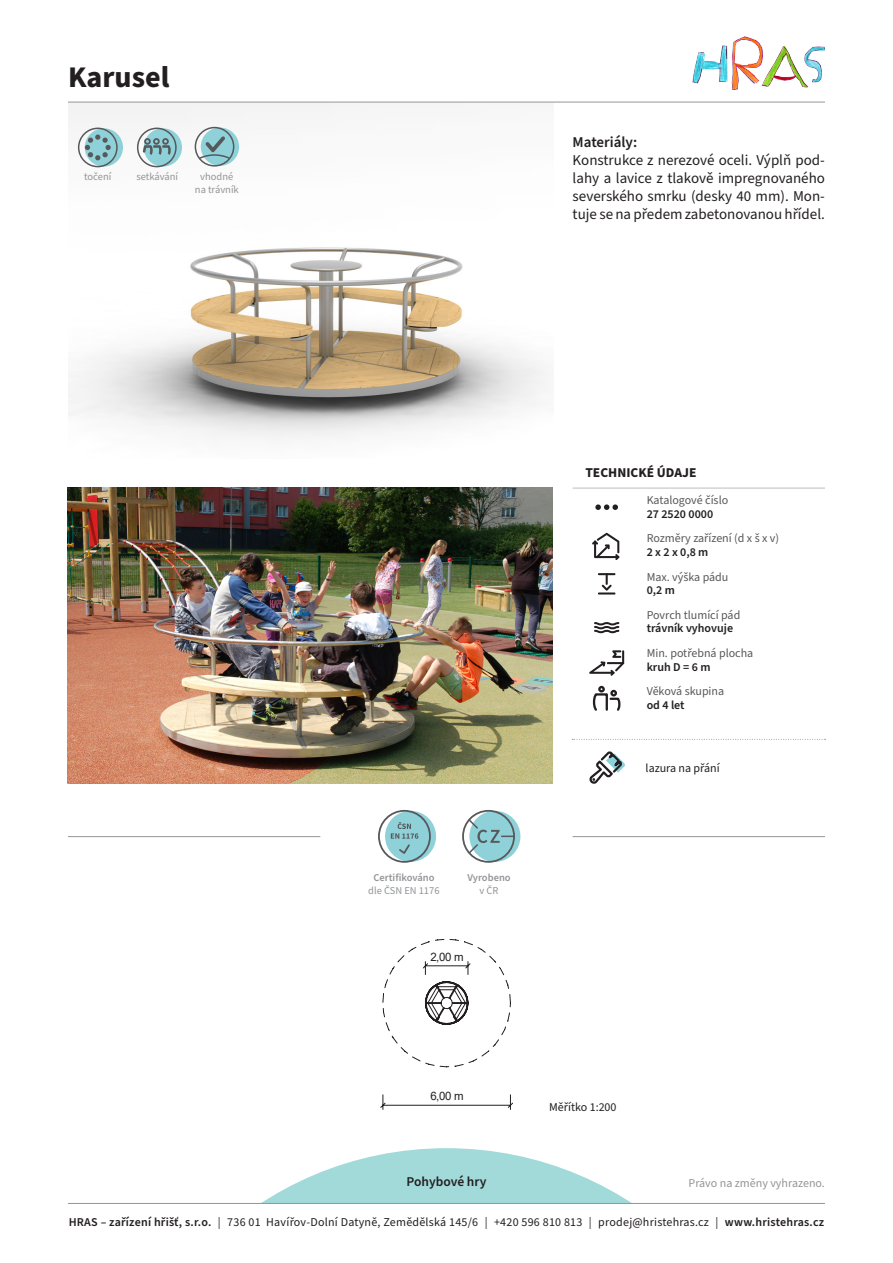
<style>
.page{position:relative;width:893px;height:1263px;background:#fff}
.page>*{position:absolute;margin:0;border:0;box-sizing:border-box;transform-origin:0 0}
.nadpis{font:700 30px "Source Sans Pro";color:#231f20}
.text{font:15px/18px "Source Sans Pro";color:#231f20;text-align:justify}
.text-2{font:600 15px "Source Sans Pro";color:#231f20}
.text-3{font:700 13.5px "Source Sans Pro";color:#231f20}
.text-4{font:600 13.5px "Source Sans Pro";color:#231f20}
.t1{font:12px "Source Sans Pro";letter-spacing:.02em;color:#231f20}
.text-5{font:12px "Source Sans Pro";color:#57585a}
.text-6{font:600 12px "Source Sans Pro";color:#231f20}
.t2{font:12px "Source Sans Pro";color:#231f20}
.t3{font:12px "Source Sans Pro";color:#939598}
.t4{font:11.55px "Arial";color:#231f20}
.t5{font:10.5px/12.6px "Source Sans Pro";color:#939598;text-align:center}
.t6{font:600 10.5px "Source Sans Pro";color:#939598}
.s1{font-weight:600}
</style>
<div class="page">
<img style="left:68px;top:103px;width:480px;height:336px">
<svg style="left:381px;top:1095px;width:132px;height:14px"></svg>
<svg style="left:383px;top:939px;width:128px;height:128px"></svg>
<svg style="left:261px;top:1148px;width:371px;height:55px;fill:#a2dada"></svg>
<hr style="left:68px;top:102px;width:757px;height:1px;background:#939598">
<hr style="left:68px;top:1203px;width:757px;height:1px;background:#939598">
<hr style="left:68px;top:836px;width:252px;height:1px;background:#939598">
<hr style="left:573px;top:836px;width:252px;height:1px;background:#939598">
<img style="left:692px;top:36px;width:133px;height:54px">
<div style="left:385px;top:811px;width:51px;height:51px;background:#8ed1d9;border-radius:50%"></div>
<svg style="left:378px;top:809px;width:54px;height:54px"></svg>
<svg style="left:469px;top:811px;width:51px;height:51px"></svg>
<div style="left:462px;top:810px;width:53px;height:53px;border:2px solid #57585a;border-radius:50%"></div>
<svg style="left:467px;top:818px;width:47px;height:37px"></svg>
<svg style="left:85px;top:128px;width:38px;height:39px"></svg>
<div style="left:78px;top:128px;width:40px;height:39px;border:2px solid #57585a;border-radius:50%"></div>
<svg style="left:85px;top:135px;width:26px;height:25px"></svg>
<div style="left:144px;top:128px;width:38px;height:39px;background:#8ed1d9;border-radius:50%"></div>
<svg style="left:133px;top:127px;width:47px;height:41px"></svg>
<hr style="left:573px;top:488px;width:68px;height:1px;background:#bcbdc0">
<hr style="left:641px;top:488px;width:184px;height:1px;background:#bcbdc0">
<svg style="left:592px;top:533px;width:27px;height:27px"></svg>
<svg style="left:598px;top:573px;width:17px;height:21px"></svg>
<svg style="left:594px;top:622px;width:25px;height:11px"></svg>
<svg style="left:589px;top:650px;width:35px;height:26px"></svg>
<svg style="left:595px;top:504px;width:23px;height:6px"></svg>
<svg style="left:592px;top:685px;width:29px;height:26px"></svg>
<svg style="left:201px;top:128px;width:38px;height:38px"></svg>
<div style="left:195px;top:127px;width:39px;height:40px;border:2px solid #57585a;border-radius:50%"></div>
<svg style="left:197px;top:136px;width:35px;height:24px"></svg>
<svg style="left:589px;top:751px;width:36px;height:33px"></svg>
<svg style="left:572px;top:739px;width:254px;height:1px"></svg>
<img style="left:67px;top:487px;width:486px;height:297px">
<p class="nadpis" style="left:68px;top:56px;width:103px">Karusel</p>
<p class="t5" style="left:84px;top:171px;width:29px">točení</p>
<p class="t5" style="left:136px;top:171px;width:43px">setkávání</p>
<p class="t5" style="left:195px;top:171px;width:45px">vhodné na trávník</p>
<p class="text-2" style="left:573px;top:132px;width:66px">Materiály:</p>
<p class="text" style="left:573px;top:152px;width:254px">Konstrukce z nerezové oceli. Výplň pod&shy;lahy a lavice z tlakově impregnovaného severského smrku (desky 40 mm). Mon&shy;tuje se na předem zabetonovanou hřídel.</p>
<p class="t6" style="left:373px;top:871px;width:63px">Certifikováno</p>
<p class="t5" style="left:368px;top:884px;width:73px">dle ČSN EN 1176</p>
<p class="t6" style="left:467px;top:871px;width:45px">Vyrobeno</p>
<p class="t5" style="left:479px;top:884px;width:20px">v ČR</p>
<p class="t4" style="left:430px;top:948px;width:35px">2,00 m</p>
<p class="text-3" style="left:585px;top:463px;width:113px">TECHNICKÉ ÚDAJE</p>
<p class="text-5" style="left:647px;top:492px;width:83px">Katalogové číslo</p>
<p class="text-6" style="left:647px;top:506px;width:68px">27 2520 0000</p>
<p class="text-5" style="left:647px;top:530px;width:134px">Rozměry zařízení (d x š x v)</p>
<p class="text-6" style="left:647px;top:544px;width:63px">2 x 2 x 0,8 m</p>
<p class="text-5" style="left:647px;top:569px;width:83px">Max. výška pádu</p>
<p class="text-6" style="left:647px;top:582px;width:30px">0,2 m</p>
<p class="text-5" style="left:647px;top:607px;width:95px">Povrch tlumící pád</p>
<p class="text-6" style="left:647px;top:620px;width:88px">trávník vyhovuje</p>
<p class="text-5" style="left:647px;top:645px;width:108px">Min. potřebná plocha</p>
<p class="text-6" style="left:647px;top:659px;width:65px">kruh D = 6 m</p>
<p class="text-5" style="left:647px;top:683px;width:79px">Věková skupina</p>
<p class="text-6" style="left:647px;top:697px;width:39px">od 4 let</p>
<p class="t2" style="left:646px;top:759px;width:76px">lazura na přání</p>
<p class="t4" style="left:430px;top:1088px;width:35px">6,00 m</p>
<p class="t2" style="left:549px;top:1099px;width:69px">Měřítko 1:200</p>
<p class="text-4" style="left:406px;top:1172px;width:81px">Pohybové hry</p>
<p class="t1" style="left:69px;top:1214px;width:757px"><span class="s1">HRAS – zařízení hřišť, s.r.o.</span> | 736 01 Havířov-Dolní Datyně, Zemědělská 145/6 | +420 596 810 813 | prodej@hristehras.cz | <span class="s1">www.hristehras.cz</span></p>
<p class="t3" style="left:688px;top:1175px;width:138px">Právo na změny vyhrazeno.</p>
</div>
